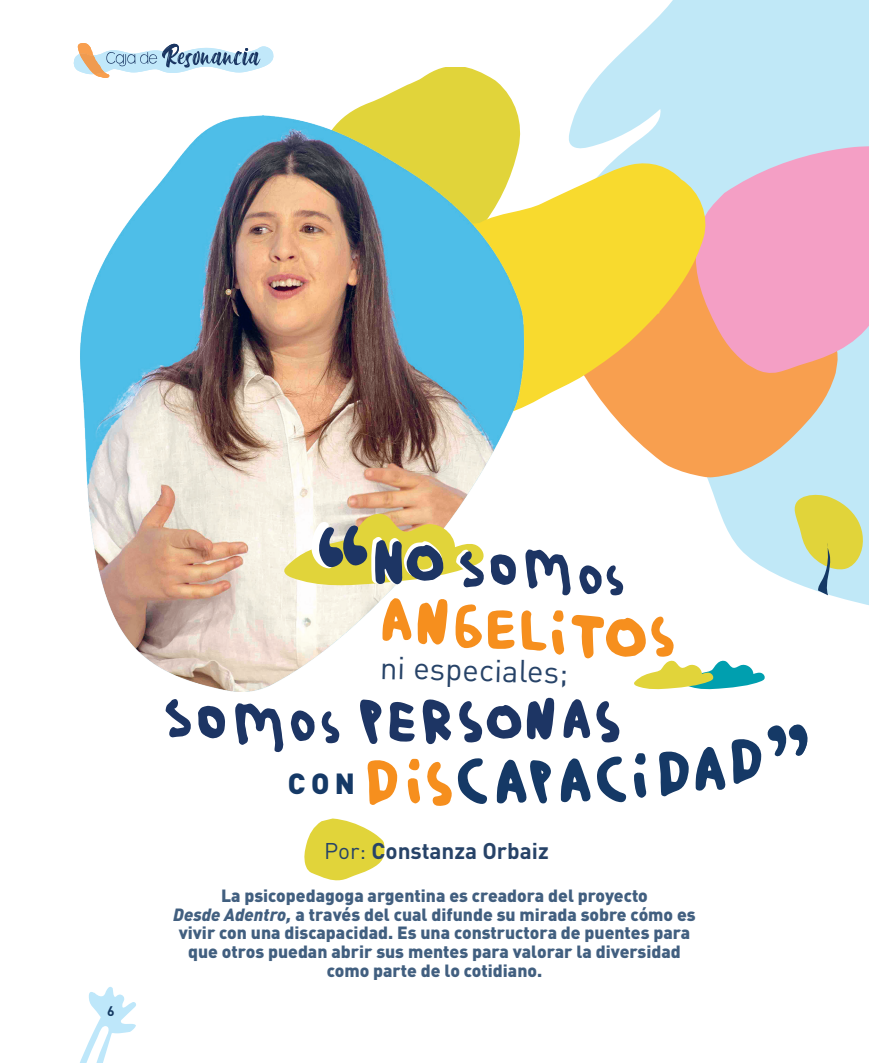
<style>
.page{position:relative;width:869px;height:1063px;background:#fff}
.page>*{position:absolute;margin:0;border:0;box-sizing:border-box;transform-origin:0 0}
.t1{font:31.25px "DIN Pro";color:#274368}
.Parrafo_General{font:900 28.75px "DIN Pro";color:#153966}
.t2{font:700 22.5px "DIN Pro";color:#274368}
.t3{font:900 17.5px/18.8px "DIN Pro";color:#123760;text-align:center}
.t4{font:700 13.75px "DIN Pro";color:#133861}
.s1{font-weight:400}
.s2{font-style:italic}
</style>
<div class="page">
<svg style="left:80px;top:987px;width:56px;height:76px"></svg>
<svg style="left:588px;top:0;width:280px;height:605px;fill:#c0e8f7"></svg>
<svg style="left:73px;top:43px;width:200px;height:35px"></svg>
<svg style="left:304px;top:819px;width:81px;height:62px"></svg>
<svg style="left:397px;top:67px;width:108px;height:23px;fill:#e1d43a"></svg>
<svg style="left:699px;top:374px;width:139px;height:104px;fill:#f89f4f"></svg>
<svg style="left:699px;top:146px;width:169px;height:228px;fill:#f49fc5"></svg>
<svg style="left:699px;top:161px;width:10px;height:258px;fill:#f89f4f"></svg>
<img style="left:80px;top:90px;width:619px;height:612px">
<svg style="left:791px;top:493px;width:73px;height:102px"></svg>
<svg style="left:408px;top:759px;width:11px;height:12px"></svg>
<svg style="left:407px;top:778px;width:13px;height:25px"></svg>
<svg style="left:367px;top:760px;width:30px;height:45px"></svg>
<svg style="left:635px;top:753px;width:10px;height:12px"></svg>
<svg style="left:634px;top:772px;width:12px;height:26px"></svg>
<svg style="left:659px;top:751px;width:29px;height:45px"></svg>
<svg style="left:731px;top:724px;width:76px;height:60px"></svg>
<svg style="left:427px;top:758px;width:60px;height:48px"></svg>
<svg style="left:597px;top:756px;width:29px;height:46px"></svg>
<svg style="left:560px;top:758px;width:30px;height:44px"></svg>
<svg style="left:695px;top:747px;width:30px;height:44px"></svg>
<svg style="left:496px;top:759px;width:54px;height:45px"></svg>
<svg style="left:359px;top:699px;width:22px;height:45px"></svg>
<svg style="left:422px;top:699px;width:29px;height:45px"></svg>
<svg style="left:458px;top:697px;width:97px;height:45px"></svg>
<svg style="left:389px;top:702px;width:26px;height:40px"></svg>
<svg style="left:563px;top:699px;width:56px;height:43px"></svg>
<svg style="left:235px;top:703px;width:48px;height:50px"></svg>
<svg style="left:291px;top:710px;width:23px;height:31px"></svg>
<svg style="left:165px;top:699px;width:27px;height:39px"></svg>
<svg style="left:198px;top:705px;width:27px;height:34px"></svg>
<svg style="left:321px;top:711px;width:18px;height:32px"></svg>
<svg style="left:371px;top:596px;width:78px;height:50px"></svg>
<svg style="left:487px;top:610px;width:27px;height:39px"></svg>
<svg style="left:455px;top:604px;width:26px;height:44px"></svg>
<svg style="left:521px;top:610px;width:43px;height:45px"></svg>
<svg style="left:571px;top:615px;width:194px;height:75px"></svg>
<svg style="left:525px;top:549px;width:45px;height:48px"></svg>
<svg style="left:284px;top:512px;width:231px;height:78px"></svg>
<svg style="left:579px;top:565px;width:44px;height:30px"></svg>
<p class="t4" style="left:107px;top:1000px;width:9px">6</p>
<p class="t1" style="left:380px;top:647px;width:190px;rotate:1deg">ni especiales;</p>
<p class="Parrafo_General" style="left:288px;top:759px;width:69px">CON</p>
<p class="t2" style="left:324px;top:832px;width:226px"><span class="s1">Por:</span> Constanza Orbaiz</p>
<p class="t3" style="left:173px;top:884px;width:524px">La psicopedagoga argentina es creadora del proyecto<br><span class="s2">Desde Adentro,</span> a través del cual difunde su mirada sobre cómo es vivir con una discapacidad. Es una constructora de puentes para que otros puedan abrir sus mentes para valorar la diversidad como parte de lo cotidiano.</p>
</div>
